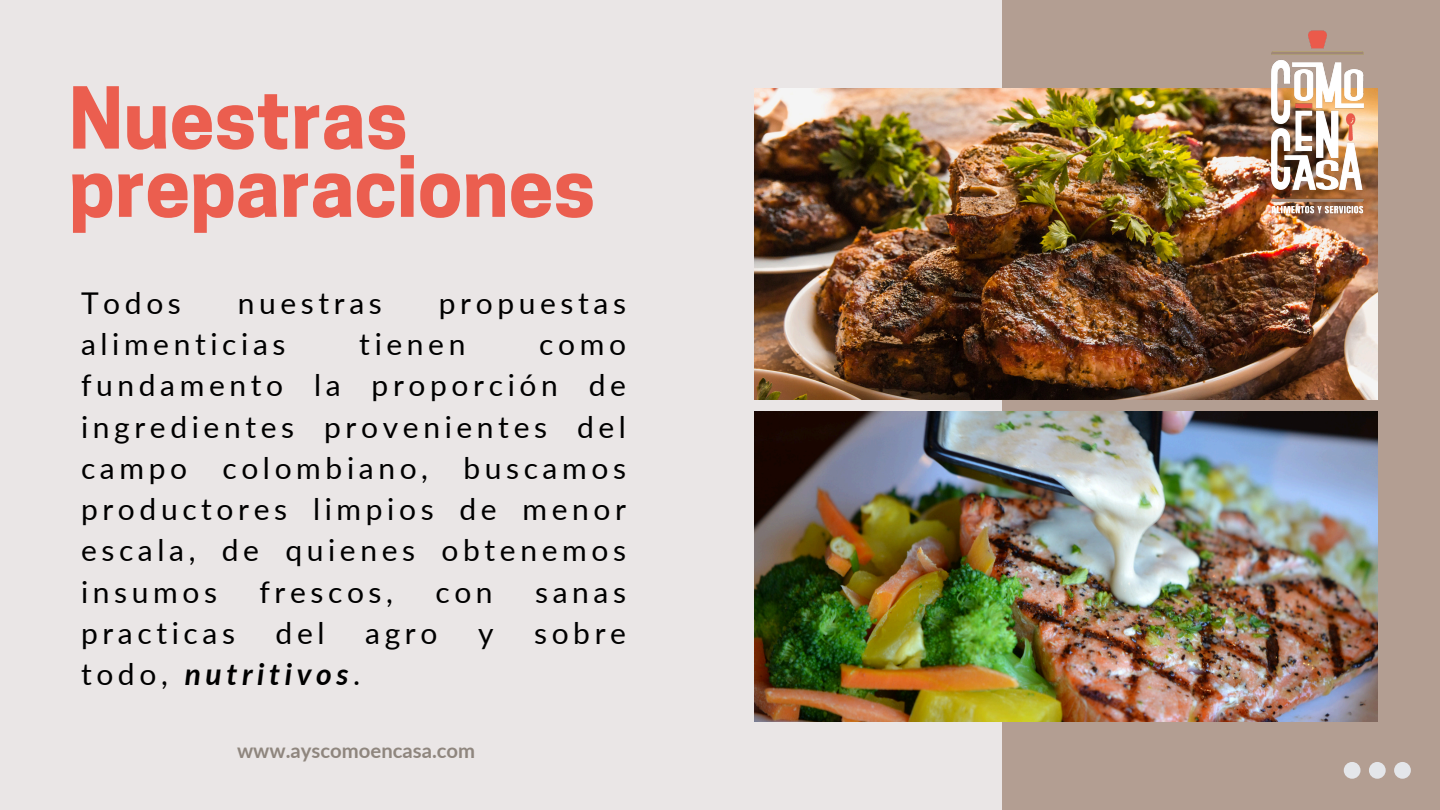
<style>
.page{position:relative;width:1440px;height:810px;background:#eae6e6}
.page>*{position:absolute;margin:0;border:0;box-sizing:border-box;transform-origin:0 0}
.t1{font:700 80px/68.2px "Cooper Hewitt";color:#eb5e4f}
.t2{font:30px/41.2px "Lato";letter-spacing:.155em;color:#000;text-align:justify}
.t3{font:italic 700 30px "Lato";letter-spacing:.155em;color:#000}
.t4{font:700 20.3px "Lato";color:#8f867e}
.s1{font-weight:400;font-style:normal}
</style>
<div class="page">
<div style="left:1002px;top:0;width:438px;height:810px;background:#b39e92"></div>
<img style="left:754px;top:89px;width:624px;height:310px">
<img style="left:754px;top:411px;width:624px;height:311px">
<img style="left:1195px;top:30px;width:183px;height:214px">
<svg style="left:1344px;top:762px;width:67px;height:16px"></svg>
<h1 class="t1" style="left:69px;top:95px;width:528px">Nuestras preparaciones</h1>
<h2 class="t2" style="left:81px;top:282px;width:101px">Todos</h2>
<h2 class="t2" style="left:238px;top:282px;width:146px">nuestras</h2>
<h2 class="t2" style="left:439px;top:282px;width:189px">propuestas</h2>
<h2 class="t2" style="left:81px;top:323px;width:206px">alimenticias</h2>
<h2 class="t2" style="left:359px;top:323px;width:108px">tienen</h2>
<h2 class="t2" style="left:81px;top:323px;width:547px;text-indent:458px">como fundamento la proporción de ingredientes provenientes del campo colombiano, buscamos productores limpios de menor escala, de quienes obtenemos insumos</h2>
<h2 class="t2" style="left:259px;top:570px;width:135px">frescos,</h2>
<h2 class="t2" style="left:435px;top:570px;width:59px">con</h2>
<h2 class="t2" style="left:535px;top:570px;width:92px">sanas</h2>
<h2 class="t2" style="left:81px;top:612px;width:156px">practicas</h2>
<h2 class="t2" style="left:276px;top:612px;width:50px">del</h2>
<h2 class="t2" style="left:365px;top:612px;width:74px">agro</h2>
<h2 class="t2" style="left:478px;top:612px;width:17px">y</h2>
<h2 class="t2" style="left:534px;top:612px;width:94px">sobre</h2>
<h2 class="t3" style="left:81px;top:655px;width:281px"><span class="s1">todo,</span> nutritivos<span class="s1">.</span></h2>
<p class="t4" style="left:237px;top:738px;width:240px">www.ayscomoencasa.com</p>
</div>
